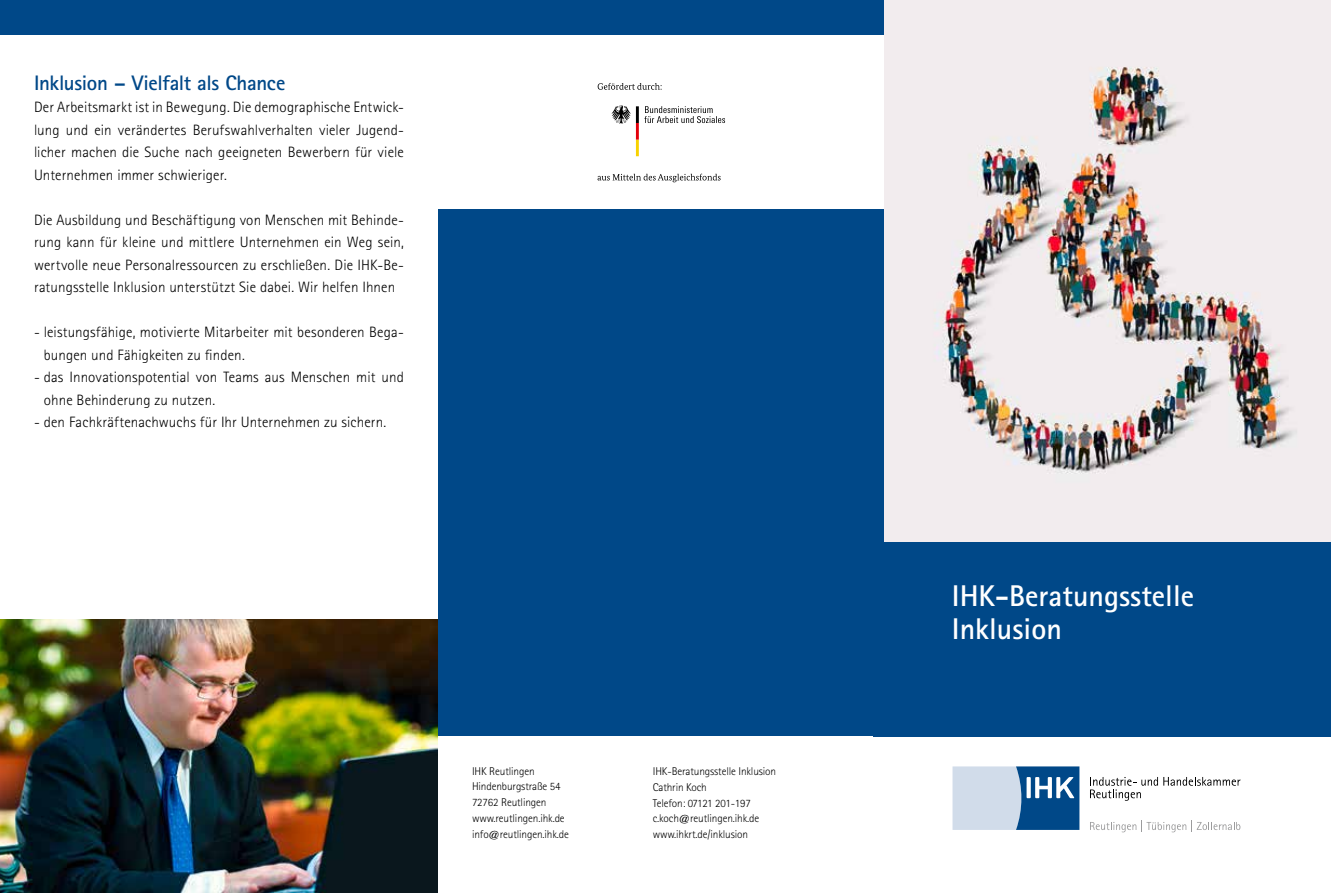
<style>
.page{position:relative;width:1331px;height:893px;background:#fff}
.page>*{position:absolute;margin:0;border:0;box-sizing:border-box;transform-origin:0 0}
.t1{font:700 30px/33px "Rotis Sans Serif";color:#fff}
.t2{font:700 21px "Rotis Sans Serif";letter-spacing:-.02em;color:#004888}
.t3{font:300 15px/22.5px "Rotis Sans Serif";letter-spacing:.005em;color:#000;text-align:justify}
.t4{font:300 11.25px/15.8px "Rotis Sans Serif";letter-spacing:-.01em;color:#000}
</style>
<div class="page">
<div style="left:438px;top:210px;width:446px;height:526px;background:#004888"></div>
<div style="left:873px;top:541px;width:458px;height:195px;background:#004888"></div>
<svg style="left:1090px;top:777px;width:150px;height:24px"></svg>
<svg style="left:952px;top:766px;width:127px;height:64px;background:#80a2c3"></svg>
<svg style="left:1090px;top:822px;width:46px;height:10px"></svg>
<svg style="left:1146px;top:820px;width:94px;height:12px"></svg>
<div style="left:0;top:0;width:884px;height:34px;background:#004888"></div>
<img style="left:884px;top:0;width:447px;height:541px">
<img style="left:0;top:619px;width:438px;height:274px">
<svg style="left:611px;top:106px;width:114px;height:50px"></svg>
<svg style="left:598px;top:83px;width:64px;height:7px"></svg>
<svg style="left:597px;top:174px;width:124px;height:8px"></svg>
<h2 class="t2" style="left:34px;top:69px;width:253px">Inklusion – Vielfalt als Chance</h2>
<p class="t3" style="left:34px;top:96px;width:371px">Der Arbeitsmarkt ist in Bewegung. Die demographische Entwick&shy;lung und ein verändertes Berufswahlverhalten vieler Jugend&shy;licher machen die Suche nach geeigneten Bewerbern für viele Unternehmen immer schwieriger.</p>
<p class="t3" style="left:34px;top:208px;width:371px">Die Ausbildung und Beschäftigung von Menschen mit Behinde&shy;rung kann für kleine und mittlere Unternehmen ein Weg sein, wertvolle neue Personalressourcen zu erschließen. Die IHK-Be&shy;ratungsstelle Inklusion unterstützt Sie dabei. Wir helfen Ihnen</p>
<p class="t3" style="left:44px;top:321px;width:362px;text-indent:-10px">- leistungsfähige, motivierte Mitarbeiter mit besonderen Bega&shy;bungen und Fähigkeiten zu finden.</p>
<p class="t3" style="left:44px;top:366px;width:362px;text-indent:-10px">- das Innovationspotential von Teams aus Menschen mit und ohne Behinderung zu nutzen.</p>
<p class="t3" style="left:34px;top:411px;width:354px">- den Fachkräftenachwuchs für Ihr Unternehmen zu sichern.</p>
<p class="t4" style="left:472px;top:763px;width:98px">IHK Reutlingen<br>Hindenburgstraße 54<br>72762 Reutlingen www.reutlingen.ihk.de info@reutlingen.ihk.de</p>
<p class="t4" style="left:653px;top:763px;width:125px">IHK-Beratungsstelle Inklusion<br>Cathrin Koch<br>Telefon: 07121 201-197 c.koch@reutlingen.ihk.de www.ihkrt.de/inklusion</p>
<h1 class="t1" style="left:952px;top:579px;width:244px">IHK-Beratungsstelle<br>Inklusion</h1>
</div>
